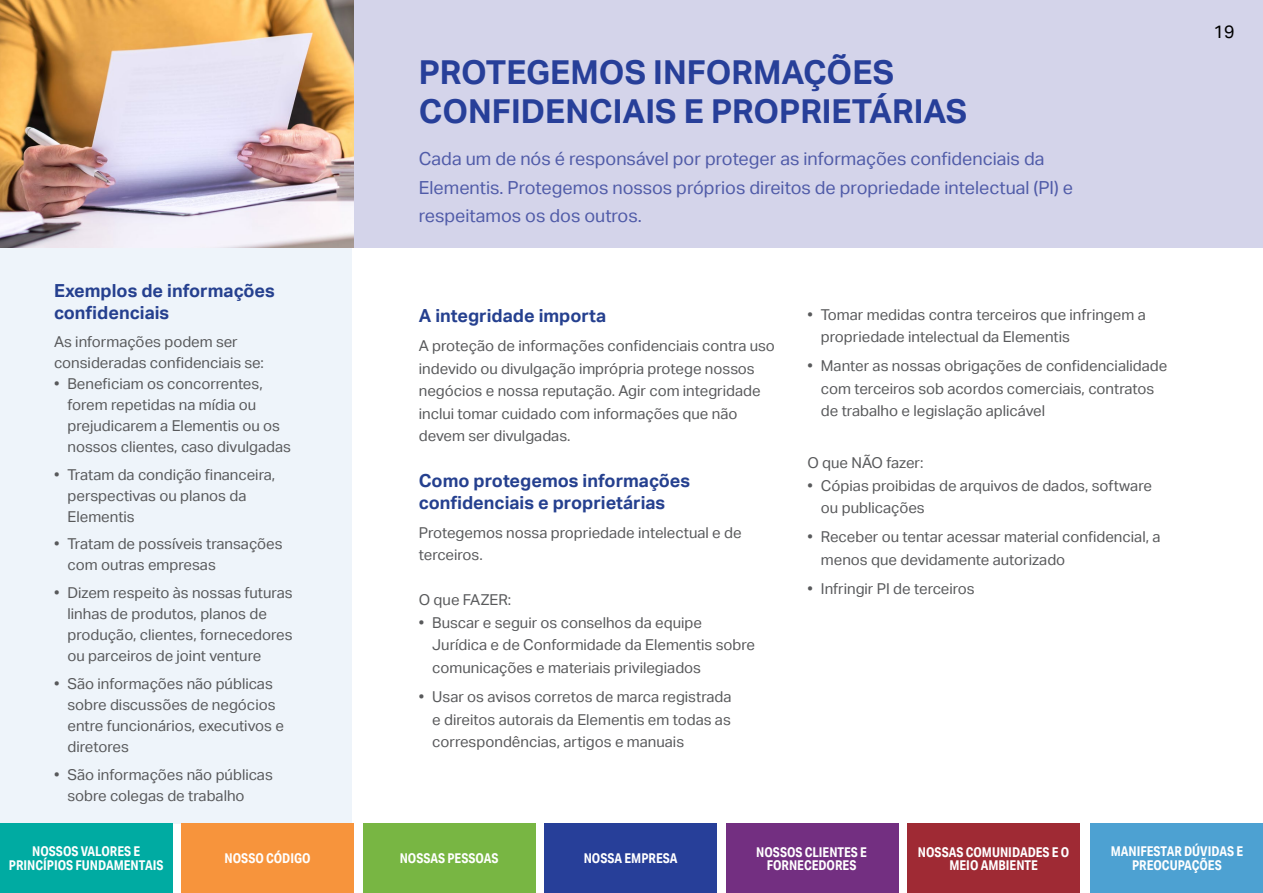
<style>
.page{position:relative;width:1263px;height:893px;background:#fff}
.page>*{position:absolute;margin:0;border:0;box-sizing:border-box;transform-origin:0 0}
.t1{font:700 33px/39.6px "Aktiv Grotesk";color:#273f99}
.t2{font:18px/28.5px "Aktiv Grotesk";color:#505ba8}
.t3{font:700 18px/21.6px "Aktiv Grotesk";color:#25408f}
.t4{font:18px "Aktiv Grotesk";color:#000}
.t5{font:15px/22.5px "Aktiv Grotesk";color:#58595b}
.t6{font:700 13.5px/13.5px "Aktiv Grotesk Cd";color:#fff;text-align:center}
</style>
<div class="page">
<div style="left:0;top:248px;width:351px;height:576px;background:#eef4fa"></div>
<div style="left:0;top:0;width:1263px;height:248px;background:#d4d4ea"></div>
<img style="left:0;top:0;width:354px;height:248px">
<div style="left:0;top:824px;width:172px;height:69px;background:#00aba2"></div>
<div style="left:182px;top:824px;width:172px;height:69px;background:#f7943c"></div>
<div style="left:363px;top:824px;width:172px;height:69px;background:#78b643"></div>
<div style="left:907px;top:824px;width:173px;height:69px;background:#9f2a34"></div>
<div style="left:1091px;top:824px;width:172px;height:69px;background:#4da1d2"></div>
<div style="left:726px;top:824px;width:172px;height:69px;background:#732f81"></div>
<div style="left:544px;top:823px;width:173px;height:70px;background:#273f99"></div>
<p class="t3" style="left:54px;top:280px;width:222px">Exemplos de informações confidenciais</p>
<p class="t5" style="left:54px;top:331px;width:211px;line-height:21px">As informações podem ser consideradas confidenciais se:</p>
<p class="t5" style="left:68px;top:373px;width:225px;line-height:21px;text-indent:-14px">• Beneficiam os concorrentes, forem repetidas na mídia ou prejudicarem a Elementis ou os nossos clientes, caso divulgadas</p>
<p class="t5" style="left:68px;top:464px;width:209px;line-height:21px;text-indent:-14px">• Tratam da condição financeira, perspectivas ou planos da<br>Elementis</p>
<p class="t5" style="left:68px;top:534px;width:217px;line-height:21px;text-indent:-14px">• Tratam de possíveis transações com outras empresas</p>
<p class="t5" style="left:68px;top:582px;width:227px;line-height:21px;text-indent:-14px">• Dizem respeito às nossas futuras linhas de produtos, planos de produção, clientes, fornecedores ou parceiros de joint venture</p>
<p class="t5" style="left:68px;top:673px;width:218px;line-height:21px;text-indent:-14px">• São informações não públicas sobre discussões de negócios entre funcionários, executivos e diretores</p>
<p class="t5" style="left:68px;top:764px;width:207px;line-height:21px;text-indent:-14px">• São informações não públicas sobre colegas de trabalho</p>
<h1 class="t1" style="left:419px;top:52px;width:550px">PROTEGEMOS INFORMAÇÕES<br>CONFIDENCIAIS E PROPRIETÁRIAS</h1>
<p class="t2" style="left:419px;top:145px;width:656px">Cada um de nós é responsável por proteger as informações confidenciais da<br>Elementis. Protegemos nossos próprios direitos de propriedade intelectual (PI) e respeitamos os dos outros.</p>
<p class="t3" style="left:419px;top:305px;width:189px">A integridade importa</p>
<p class="t5" style="left:419px;top:335px;width:357px">A proteção de informações confidenciais contra uso indevido ou divulgação imprópria protege nossos negócios e nossa reputação. Agir com integridade inclui tomar cuidado com informações que não devem ser divulgadas.</p>
<p class="t3" style="left:419px;top:470px;width:273px">Como protegemos informações confidenciais e proprietárias</p>
<p class="t5" style="left:419px;top:521px;width:324px">Protegemos nossa propriedade intelectual e de terceiros.</p>
<p class="t5" style="left:419px;top:589px;width:94px">O que FAZER:</p>
<p class="t5" style="left:432px;top:611px;width:324px;text-indent:-14px">• Buscar e seguir os conselhos da equipe<br>Jurídica e de Conformidade da Elementis sobre comunicações e materiais privilegiados</p>
<p class="t5" style="left:432px;top:686px;width:301px;text-align:justify;text-indent:-14px">• Usar os avisos corretos de marca registrada e direitos autorais da Elementis em todas as correspondências, artigos e manuais</p>
<p class="t5" style="left:821px;top:303px;width:326px;text-indent:-14px">• Tomar medidas contra terceiros que infringem a propriedade intelectual da Elementis</p>
<p class="t5" style="left:821px;top:355px;width:348px;text-indent:-14px">• Manter as nossas obrigações de confidencialidade com terceiros sob acordos comerciais, contratos de trabalho e legislação aplicável</p>
<p class="t5" style="left:807px;top:452px;width:118px">O que NÃO fazer:</p>
<p class="t5" style="left:821px;top:474px;width:332px;text-indent:-14px">• Cópias proibidas de arquivos de dados, software ou publicações</p>
<p class="t5" style="left:821px;top:526px;width:341px;text-indent:-14px">• Receber ou tentar acessar material confidencial, a menos que devidamente autorizado</p>
<p class="t5" style="left:807px;top:578px;width:169px">• Infringir PI de terceiros</p>
<p class="t4" style="left:1213px;top:21px;width:23px">19</p>
<p class="t6" style="left:9px;top:845px;width:156px">NOSSOS VALORES E<br>PRINCÍPIOS FUNDAMENTAIS</p>
<p class="t6" style="left:225px;top:851px;width:88px">NOSSO CÓDIGO</p>
<p class="t6" style="left:400px;top:851px;width:100px">NOSSAS PESSOAS</p>
<p class="t6" style="left:918px;top:845px;width:153px">NOSSAS COMUNIDADES E O<br>MEIO AMBIENTE</p>
<p class="t6" style="left:1111px;top:845px;width:134px">MANIFESTAR DÚVIDAS E<br>PREOCUPAÇÕES</p>
<p class="t6" style="left:756px;top:845px;width:112px">NOSSOS CLIENTES E<br>FORNECEDORES</p>
<p class="t6" style="left:584px;top:851px;width:95px">NOSSA EMPRESA</p>
</div>
